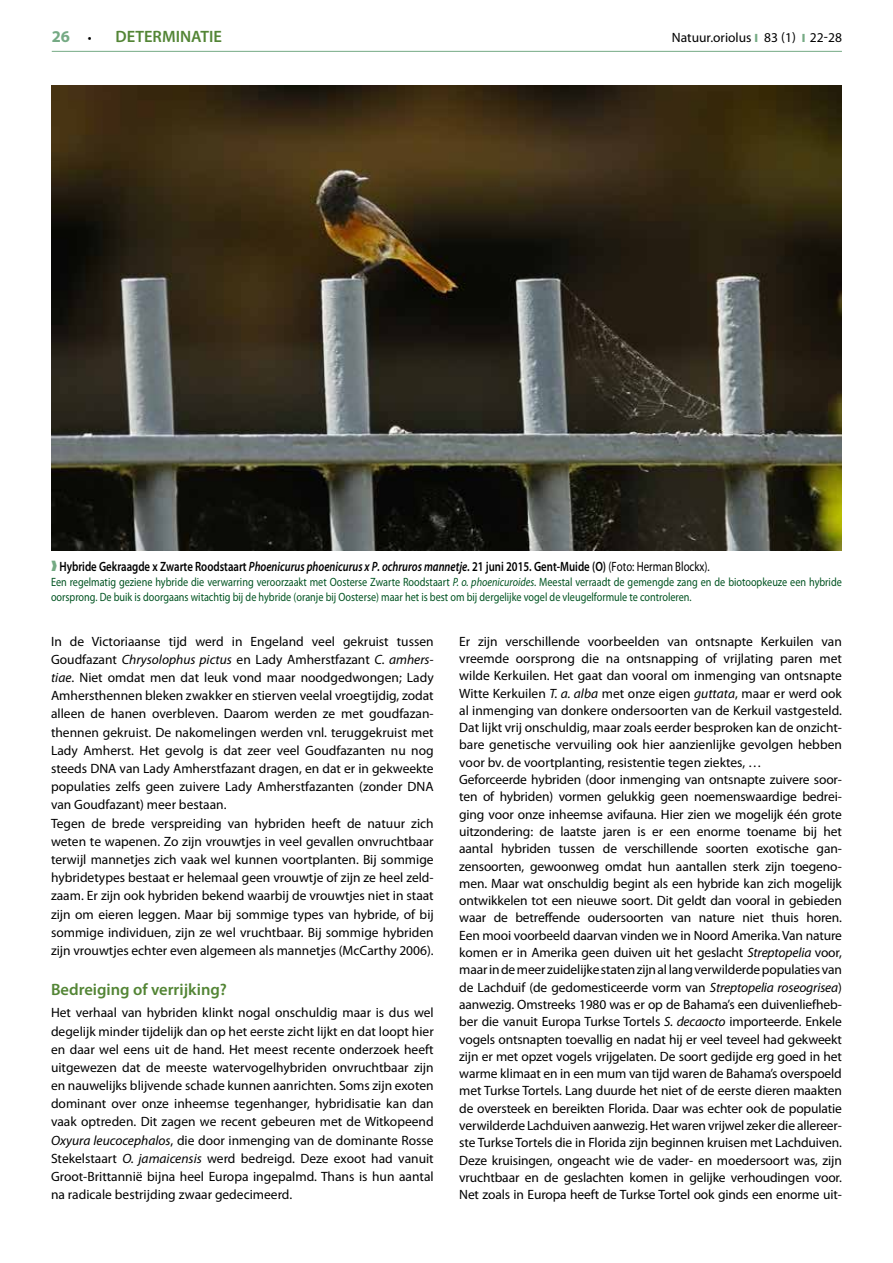
<style>
.page{position:relative;width:893px;height:1263px;background:#fff}
.page>*{position:absolute;margin:0;border:0;box-sizing:border-box;transform-origin:0 0}
.t1{font:600 16.5px "Myriad Pro";color:#538535}
.t2{font:700 16.5px "Myriad Pro";color:#75aa84}
.t3{font:13.5px/17.2px "Myriad Pro";letter-spacing:-.005em;color:#000}
.t4{font:600 13.5px "Myriad Pro";color:#000;scale:.8 1}
.t5{font:12px/15px "Myriad Pro";color:#005321;scale:.85 1}
.s1{font-weight:400;font-size:13.5px;color:#000}
.s2{font-weight:900;font-size:12px;color:#75aa84}
.s3{color:#fff}
.s4{color:#75aa84}
.s5{font-style:italic}
.s6{font-weight:400}
</style>
<div class="page">
<hr style="left:52px;top:51px;width:790px;height:1px;background:#75aa84">
<img style="left:51px;top:85px;width:791px;height:466px">
<p class="t2" style="left:52px;top:27px;width:41px">26 <span class="s1">•</span></p>
<p class="t1" style="left:116px;top:26px;width:108px">DETERMINATIE</p>
<p class="t3" style="left:672px;top:28px;width:173px">Natuur.oriolus <span class="s2">I</span> 83 (1) <span class="s2">I</span> <span class="s3">20-30</span></p>
<p class="t3" style="left:810px;top:28px;width:34px">22-28</p>
<p class="t4" style="left:51px;top:557px;width:825px"><span class="s4">❱</span> Hybride Gekraagde x Zwarte Roodstaart <span class="s5">Phoenicurus phoenicurus x P. ochruros mannetje</span>. 21 juni 2015. Gent-Muide (O) <span class="s6">(Foto: Herman Blockx).</span></p>
<p class="t5" style="left:51px;top:574px;width:932px">Een regelmatig geziene hybride die verwarring veroorzaakt met Oosterse Zwarte Roodstaart <span class="s5">P. o. phoenicuroides</span>. Meestal verraadt de gemengde zang en de biotoopkeuze een hybride oorsprong. De buik is doorgaans witachtig bij de hybride (oranje bij Oosterse) maar het is best om bij dergelijke vogel de vleugelformule te controleren.</p>
<p class="t3" style="left:51px;top:632px;width:384px;line-height:18.1px">In de Victoriaanse tijd werd in Engeland veel gekruist tussen Goudfazant <span class="s5">Chrysolophus pictus</span> en Lady Amherstfazant <span class="s5">C. amhers&shy;tiae</span>. Niet omdat men dat leuk vond maar noodgedwongen; Lady Amhersthennen bleken zwakker en stierven veelal vroegtijdig, zodat alleen de hanen overbleven. Daarom werden ze met goudfazan&shy;thennen gekruist. De nakomelingen werden vnl. teruggekruist met Lady Amherst. Het gevolg is dat zeer veel Goudfazanten nu nog steeds DNA van Lady Amherstfazant dragen, en dat er in gekweekte populaties zelfs geen zuivere Lady Amherstfazanten (zonder DNA van Goudfazant) meer bestaan.<br>Tegen de brede verspreiding van hybriden heeft de natuur zich weten te wapenen. Zo zijn vrouwtjes in veel gevallen onvruchtbaar terwijl mannetjes zich vaak wel kunnen voortplanten. Bij sommige hybridetypes bestaat er helemaal geen vrouwtje of zijn ze heel zeld&shy;zaam. Er zijn ook hybriden bekend waarbij de vrouwtjes niet in staat zijn om eieren leggen. Maar bij sommige types van hybride, of bij sommige individuen, zijn ze wel vruchtbaar. Bij sommige hybriden zijn vrouwtjes echter even algemeen als mannetjes (McCarthy 2006).</p>
<p class="t1" style="left:51px;top:979px;width:177px">Bedreiging of verrijking?</p>
<p class="t3" style="left:51px;top:1003px;width:384px;line-height:18.1px;text-align:justify">Het verhaal van hybriden klinkt nogal onschuldig maar is dus wel degelijk minder tijdelijk dan op het eerste zicht lijkt en dat loopt hier en daar wel eens uit de hand. Het meest recente onderzoek heeft uitgewezen dat de meeste watervogelhybriden onvruchtbaar zijn en nauwelijks blijvende schade kunnen aanrichten. Soms zijn exoten dominant over onze inheemse tegenhanger, hybridisatie kan dan vaak optreden. Dit zagen we recent gebeuren met de Witkopeend <span class="s5">Oxyura leucocephalos</span>, die door inmenging van de dominante Rosse Stekelstaart <span class="s5">O. jamaicensis</span> werd bedreigd. Deze exoot had vanuit Groot-Brittannië bijna heel Europa ingepalmd. Thans is hun aantal na radicale bestrijding zwaar gedecimeerd.</p>
<p class="t3" style="left:459px;top:632px;width:384px">Er zijn verschillende voorbeelden van ontsnapte Kerkuilen van vreemde oorsprong die na ontsnapping of vrijlating paren met wilde Kerkuilen. Het gaat dan vooral om inmenging van ontsnapte Witte Kerkuilen <span class="s5">T. a. alba</span> met onze eigen <span class="s5">guttata</span>, maar er werd ook al inmenging van donkere ondersoorten van de Kerkuil vastgesteld.<br>Dat lijkt vrij onschuldig, maar zoals eerder besproken kan de onzicht&shy;bare genetische vervuiling ook hier aanzienlijke gevolgen hebben voor bv. de voortplanting, resistentie tegen ziektes, …<br>Geforceerde hybriden (door inmenging van ontsnapte zuivere soor&shy;ten of hybriden) vormen gelukkig geen noemenswaardige bedrei&shy;ging voor onze inheemse avifauna. Hier zien we mogelijk één grote uitzondering: de laatste jaren is er een enorme toename bij het aantal hybriden tussen de verschillende soorten exotische gan&shy;zensoorten, gewoonweg omdat hun aantallen sterk zijn toegeno&shy;men. Maar wat onschuldig begint als een hybride kan zich mogelijk ontwikkelen tot een nieuwe soort. Dit geldt dan vooral in gebieden waar de betreffende oudersoorten van nature niet thuis horen.<br>Een mooi voorbeeld daarvan vinden we in Noord Amerika. Van nature komen er in Amerika geen duiven uit het geslacht <span class="s5">Streptopelia</span> voor, maar in de meer zuidelijke staten zijn al lang verwilderde populaties van de Lachduif (de gedomesticeerde vorm van <span class="s5">Streptopelia roseogrisea</span>) aanwezig. Omstreeks 1980 was er op de Bahama’s een duivenliefheb&shy;ber die vanuit Europa Turkse Tortels <span class="s5">S. decaocto</span> importeerde. Enkele vogels ontsnapten toevallig en nadat hij er veel teveel had gekweekt zijn er met opzet vogels vrijgelaten. De soort gedijde erg goed in het warme klimaat en in een mum van tijd waren de Bahama’s overspoeld met Turkse Tortels. Lang duurde het niet of de eerste dieren maakten de oversteek en bereikten Florida. Daar was echter ook de populatie verwilderde Lachduiven aanwezig. Het waren vrijwel zeker die allereer&shy;ste Turkse Tortels die in Florida zijn beginnen kruisen met Lachduiven.<br>Deze kruisingen, ongeacht wie de vader- en moedersoort was, zijn vruchtbaar en de geslachten komen in gelijke verhoudingen voor.<br>Net zoals in Europa heeft de Turkse Tortel ook ginds een enorme uit-</p>
</div>
